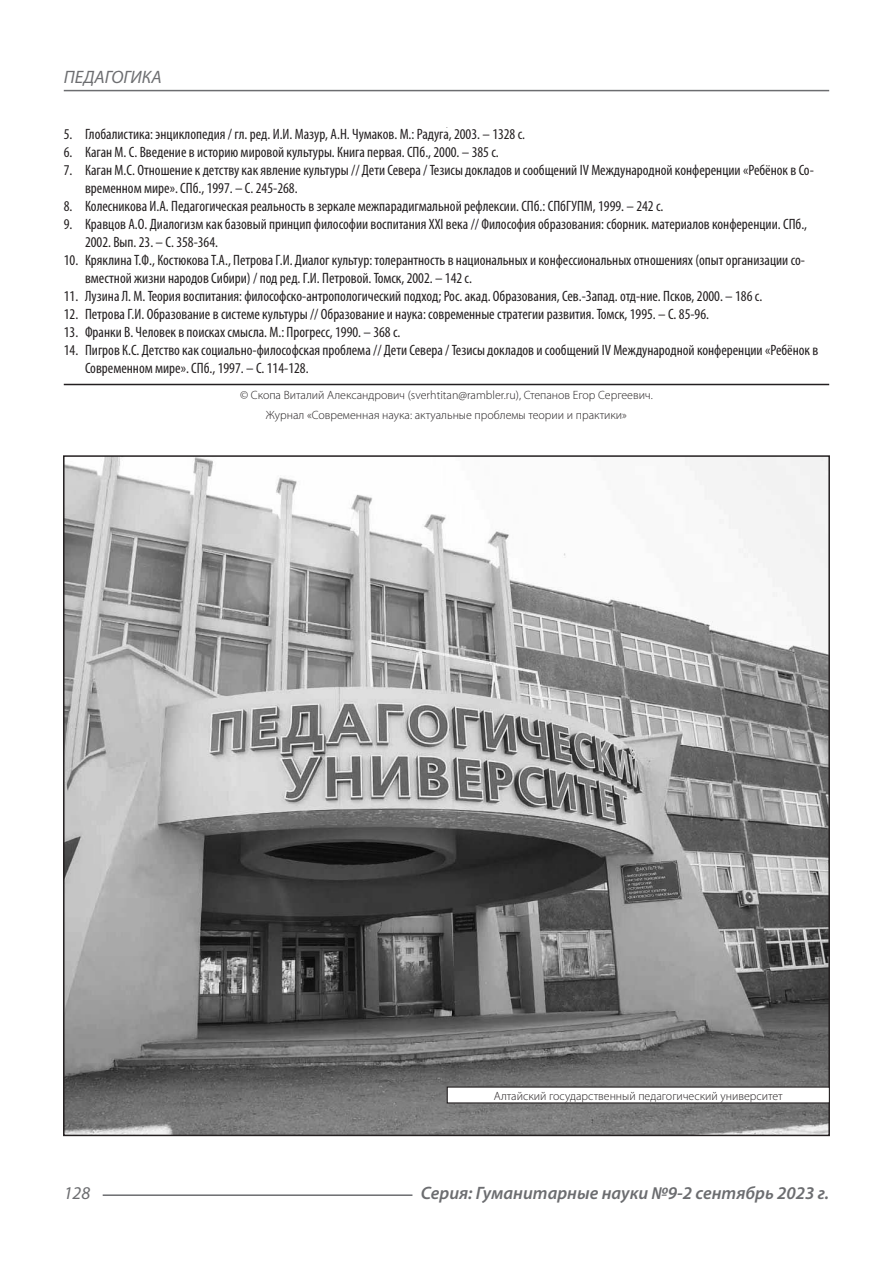
<style>
.page{position:relative;width:893px;height:1263px;background:#fff}
.page>*{position:absolute;margin:0;border:0;box-sizing:border-box;transform-origin:0 0}
.t1{font:italic 600 18px "Myriad Pro";color:#6c6d70}
.t2{font:italic 18px "Myriad Pro";color:#6c6d70}
.t3{font:condensed 15px/18px "Myriad Pro";color:#231f20}
.Автор_копирайт{font:300 12px "Myriad Pro";color:#231f20}
</style>
<div class="page">
<hr style="left:103px;top:1194px;width:309px;height:2px;background:#6c6d70">
<hr style="left:64px;top:90px;width:765px;height:1px;background:#6c6d70">
<hr style="left:64px;top:384px;width:765px;height:1px;background:#231f20">
<img style="left:66px;top:458px;width:761px;height:675px">
<div style="left:447px;top:1087px;width:382px;height:16px;background:#fff"></div>
<div style="left:447px;top:1086px;width:383px;height:17px;border:1px solid #231f20"></div>
<p class="t2" style="left:64px;top:66px;width:100px">ПЕДАГОГИКА</p>
<p class="t3" style="left:64px;top:125px;width:463px">5. Глобалистика: энциклопедия / гл. ред. И.И. Мазур, А.Н. Чумаков. М.: Радуга, 2003. – 1328 с.</p>
<p class="t3" style="left:64px;top:143px;width:437px">6. Каган М. С. Введение в историю мировой культуры. Книга первая. СПб., 2000. – 385 с.</p>
<p class="t3" style="left:85px;top:161px;width:730px;text-indent:-21px">7. Каган М.С. Отношение к детству как явление культуры // Дети Севера / Тезисы докладов и сообщений IV Международной конференции «Ребёнок в Со&shy;временном мире». СПб., 1997. – С. 245-268.</p>
<p class="t3" style="left:64px;top:197px;width:601px">8. Колесникова И.А. Педагогическая реальность в зеркале межпарадигмальной рефлексии. СПб.: СПбГУПМ, 1999. – 242 с.</p>
<p class="t3" style="left:85px;top:215px;width:724px;text-indent:-21px">9. Кравцов А.О. Диалогизм как базовый принцип философии воспитания XXI века // Философия образования: сборник. материалов конференции. СПб.,<br>2002. Вып. 23. – С. 358-364.</p>
<p class="t3" style="left:85px;top:251px;width:721px;text-indent:-21px">10. Кряклина Т.Ф., Костюкова Т.А., Петрова Г.И. Диалог культур: толерантность в национальных и конфессиональных отношениях (опыт организации со&shy;вместной жизни народов Сибири) / под ред. Г.И. Петровой. Томск, 2002. – 142 с.</p>
<p class="t3" style="left:64px;top:287px;width:700px">11. Лузина Л. М. Теория воспитания: философско-антропологический подход; Рос. акад. Образования, Сев.-Запад. отд-ние. Псков, 2000. – 186 с.</p>
<p class="t3" style="left:64px;top:305px;width:647px">12. Петрова Г.И. Образование в системе культуры // Образование и наука: современные стратегии развития. Томск, 1995. – С. 85-96.</p>
<p class="t3" style="left:64px;top:323px;width:338px">13. Франки В. Человек в поисках смысла. М.: Прогресс, 1990. – 368 с.</p>
<p class="t3" style="left:85px;top:341px;width:735px;text-indent:-21px">14. Пигров К.С. Детство как социально-философская проблема // Дети Севера / Тезисы докладов и сообщений IV Международной конференции «Ребёнок в<br>Современном мире». СПб., 1997. – С. 114-128.</p>
<p class="Автор_копирайт" style="left:240px;top:388px;width:414px">© Скопа Виталий Александрович (sverhtitan@rambler.ru), Степанов Егор Сергеевич.</p>
<p class="Автор_копирайт" style="left:266px;top:407px;width:363px">Журнал «Современная наука: актуальные проблемы теории и практики»</p>
<p class="Автор_копирайт" style="left:494px;top:1088px;width:291px">Алтайский государственный педагогический университет</p>
<p class="t2" style="left:64px;top:1182px;width:28px">128</p>
<p class="t1" style="left:421px;top:1182px;width:410px">Серия: Гуманитарные науки №9-2 сентябрь 2023 г.</p>
</div>
